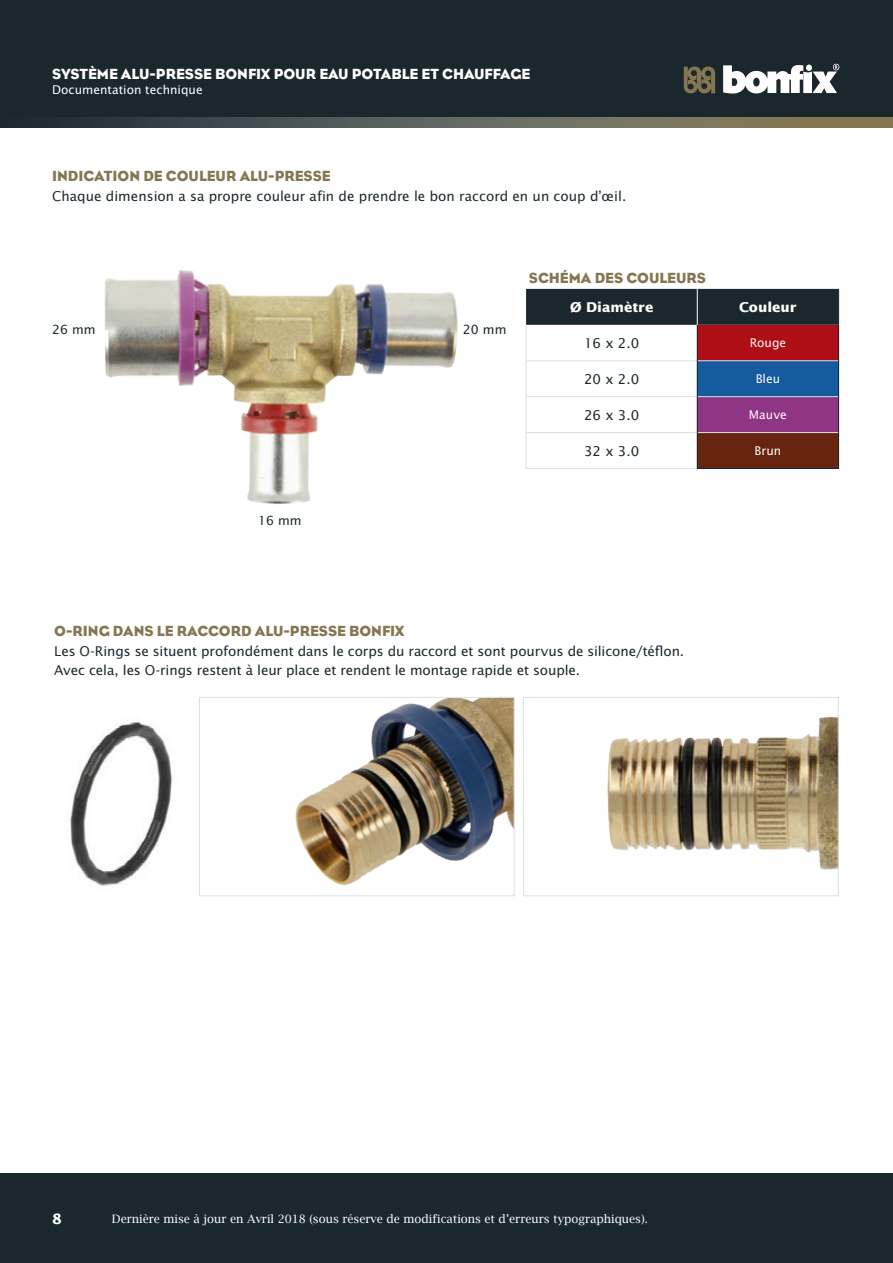
<style>
.page{position:relative;width:893px;height:1263px;background:#fff}
.page>*{position:absolute;margin:0;border:0;box-sizing:border-box;transform-origin:0 0}
.t1{font:15px "Eagle";color:#857652}
.t2{font:15px "Eagle";color:#fff}
.t3{font:700 14.25px "Lucida Sans Std";color:#fff}
.t4{font:13.5px/19.5px "Lucida Sans Std";letter-spacing:-.005em;color:#1a272c}
.t5{font:700 13.5px "Lucida Sans Std";color:#fff}
.t6{font:12.6px "Lucida Sans Std";color:#1a272c}
.t7{font:12px "Lucida Sans Std";color:#fff}
.t8{font:11.55px "Lucida Bright";color:#fff}
</style>
<div class="page">
<svg style="left:0;top:117px;width:882px;height:11px;background:#5a5e54"></svg>
<div style="left:882px;top:21px;width:11px;height:107px;background:#857551"></div>
<div style="left:0;top:1174px;width:893px;height:89px;background:#1a272c"></div>
<div style="left:0;top:0;width:893px;height:117px;background:#1a272c"></div>
<svg style="left:684px;top:66px;width:31px;height:28px"></svg>
<svg style="left:723px;top:64px;width:116px;height:30px"></svg>
<img style="left:104px;top:270px;width:354px;height:234px">
<img style="left:295px;top:699px;width:217px;height:187px">
<div style="left:199px;top:697px;width:315px;height:199px;border:1px solid #dbe1e4"></div>
<img style="left:607px;top:717px;width:230px;height:153px">
<div style="left:523px;top:697px;width:316px;height:199px;border:1px solid #dbe1e4"></div>
<div style="left:526px;top:289px;width:312px;height:36px;background:#1a272c"></div>
<div style="left:697px;top:325px;width:142px;height:36px;background:#ae0e16"></div>
<div style="left:697px;top:361px;width:142px;height:36px;background:#165ba0"></div>
<div style="left:697px;top:397px;width:142px;height:36px;background:#903486"></div>
<div style="left:697px;top:433px;width:142px;height:35px;background:#67240f"></div>
<hr style="left:526px;top:325px;width:1px;height:35px;background:#dbe1e4">
<hr style="left:526px;top:361px;width:1px;height:35px;background:#dbe1e4">
<hr style="left:526px;top:397px;width:1px;height:35px;background:#dbe1e4">
<hr style="left:526px;top:433px;width:1px;height:35px;background:#dbe1e4">
<hr style="left:526px;top:360px;width:171px;height:1px;background:#dbe1e4">
<hr style="left:698px;top:360px;width:140px;height:1px;background:#dbe1e4">
<hr style="left:526px;top:396px;width:171px;height:1px;background:#dbe1e4">
<hr style="left:698px;top:396px;width:140px;height:1px;background:#dbe1e4">
<hr style="left:526px;top:432px;width:171px;height:1px;background:#dbe1e4">
<hr style="left:698px;top:432px;width:140px;height:1px;background:#dbe1e4">
<hr style="left:526px;top:468px;width:171px;height:1px;background:#dbe1e4">
<hr style="left:838px;top:289px;width:1px;height:36px;background:#1a272c">
<hr style="left:697px;top:325px;width:1px;height:36px;background:#1a272c">
<hr style="left:838px;top:325px;width:1px;height:36px;background:#1a272c">
<hr style="left:697px;top:361px;width:1px;height:36px;background:#1a272c">
<hr style="left:838px;top:361px;width:1px;height:36px;background:#1a272c">
<hr style="left:697px;top:397px;width:1px;height:36px;background:#1a272c">
<hr style="left:838px;top:397px;width:1px;height:36px;background:#1a272c">
<hr style="left:697px;top:433px;width:1px;height:35px;background:#1a272c">
<hr style="left:838px;top:433px;width:1px;height:35px;background:#1a272c">
<hr style="left:697px;top:468px;width:142px;height:1px;background:#1a272c">
<hr style="left:697px;top:289px;width:1px;height:36px;background:#fff">
<img style="left:70px;top:697px;width:173px;height:200px">
<p class="t2" style="left:52px;top:65px;width:479px">SYSTÈME ALU-PRESSE BONFIX POUR EAU POTABLE ET CHAUFFAGE</p>
<p class="t7" style="left:52px;top:82px;width:152px">Documentation technique</p>
<p class="t1" style="left:52px;top:167px;width:280px">INDICATION DE COULEUR ALU-PRESSE</p>
<p class="t4" style="left:52px;top:186px;width:576px">Chaque dimension a sa propre couleur afin de prendre le bon raccord en un coup d’œil.</p>
<p class="t6" style="left:52px;top:322px;width:45px">26 mm</p>
<p class="t6" style="left:463px;top:322px;width:45px">20 mm</p>
<p class="t6" style="left:258px;top:514px;width:45px">16 mm</p>
<p class="t1" style="left:529px;top:269px;width:179px">SCHÉMA DES COULEURS</p>
<p class="t5" style="left:570px;top:300px;width:85px">Ø Diamètre</p>
<p class="t5" style="left:739px;top:300px;width:59px">Couleur</p>
<p class="t4" style="left:584px;top:334px;width:57px">16 x 2.0</p>
<p class="t7" style="left:750px;top:336px;width:38px">Rouge</p>
<p class="t4" style="left:584px;top:369px;width:57px">20 x 2.0</p>
<p class="t7" style="left:756px;top:372px;width:26px">Bleu</p>
<p class="t4" style="left:584px;top:405px;width:57px">26 x 3.0</p>
<p class="t7" style="left:749px;top:408px;width:39px">Mauve</p>
<p class="t4" style="left:584px;top:441px;width:57px">32 x 3.0</p>
<p class="t7" style="left:755px;top:444px;width:28px">Brun</p>
<p class="t1" style="left:54px;top:622px;width:352px">O-RING DANS LE RACCORD ALU-PRESSE BONFIX</p>
<p class="t4" style="left:54px;top:641px;width:631px">Les O-Rings se situent profondément dans le corps du raccord et sont pourvus de silicone/téflon.<br>Avec cela, les O-rings restent à leur place et rendent le montage rapide et souple.</p>
<p class="t3" style="left:52px;top:1211px;width:11px">8</p>
<p class="t8" style="left:112px;top:1212px;width:537px">Dernière mise à jour en Avril 2018 (sous réserve de modifications et d’erreurs typographiques).</p>
</div>
